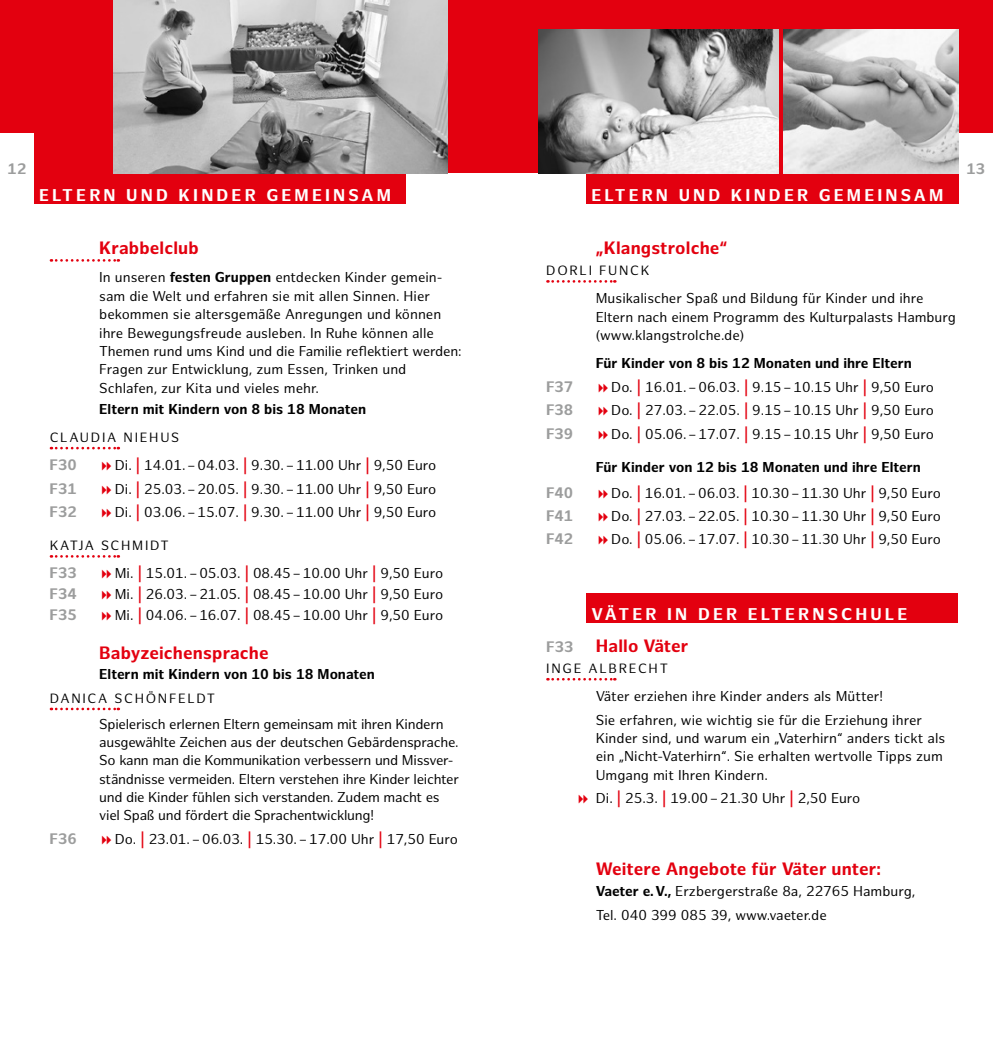
<style>
.page{position:relative;width:993px;height:1042px;background:#fff}
.page>*{position:absolute;margin:0;border:0;box-sizing:border-box;transform-origin:0 0}
.t1{font:700 17.5px "Hamburg Sans";letter-spacing:.01em;color:#e3000f}
.t2{font:700 16.62px "Hamburg Sans";letter-spacing:.19em;color:#fff}
.t3{font:700 14.88px "Hamburg Sans";color:#9c9d9d}
.t4{font:14px/18.4px "Hamburg Sans";color:#000}
.t5{font:14px/18.4px "Hamburg Sans";letter-spacing:-.02em;color:#000}
.t6{font:700 14px "Hamburg Sans";color:#000}
.t7{font:13.12px "Hamburg Sans";letter-spacing:.13em;color:#000}
.s1{font-weight:700}
.s2{font-weight:700;color:#e3000f}
</style>
<div class="page">
<div style="left:0;top:0;width:992px;height:203px;background:#e3000f"></div>
<div style="left:406px;top:174px;width:180px;height:32px;background:#fff"></div>
<img style="left:113px;top:0;width:334px;height:174px">
<img style="left:538px;top:30px;width:240px;height:144px">
<img style="left:783px;top:30px;width:175px;height:144px">
<div style="left:0;top:133px;width:34px;height:73px;background:#fff"></div>
<div style="left:958px;top:133px;width:34px;height:73px;background:#fff"></div>
<svg style="left:51px;top:259px;width:68px;height:3px"></svg>
<svg style="left:51px;top:447px;width:68px;height:2px"></svg>
<svg style="left:51px;top:555px;width:68px;height:3px"></svg>
<svg style="left:51px;top:707px;width:68px;height:3px"></svg>
<svg style="left:547px;top:280px;width:68px;height:3px"></svg>
<svg style="left:547px;top:678px;width:68px;height:2px"></svg>
<div style="left:586px;top:593px;width:371px;height:30px;background:#e3000f"></div>
<p class="t3" style="left:8px;top:160px;width:20px">12</p>
<p class="t3" style="left:966px;top:160px;width:20px">13</p>
<p class="t2" style="left:39px;top:185px;width:353px">ELTERN UND KINDER GEMEINSAM</p>
<p class="t2" style="left:591px;top:185px;width:353px">ELTERN UND KINDER GEMEINSAM</p>
<p class="t1" style="left:99px;top:238px;width:101px">Krabbelclub</p>
<p class="t4" style="left:99px;top:269px;width:364px">In unseren <span class="s1">festen Gruppen</span> entdecken Kinder gemein&shy;sam die Welt und erfahren sie mit allen Sinnen. Hier bekommen sie altersgemäße Anregungen und können ihre Bewegungsfreude ausleben. In Ruhe können alle Themen rund ums Kind und die Familie reflektiert werden:<br>Fragen zur Entwicklung, zum Essen, Trinken und Schlafen, zur Kita und vieles mehr.</p>
<p class="t6" style="left:99px;top:400px;width:268px">Eltern mit Kindern von 8 bis 18 Monaten</p>
<p class="t7" style="left:50px;top:430px;width:131px">CLAUDIA NIEHUS</p>
<p class="t3" style="left:50px;top:456px;width:29px">F30</p>
<p class="t4" style="left:115px;top:456px;width:323px">Di. <span class="s2">|</span> 14.01.–04.03. <span class="s2">|</span> 9.30.–11.00 Uhr <span class="s2">|</span> 9,50 Euro</p>
<p class="t3" style="left:50px;top:479px;width:29px">F31</p>
<p class="t4" style="left:115px;top:480px;width:323px">Di. <span class="s2">|</span> 25.03.–20.05. <span class="s2">|</span> 9.30.–11.00 Uhr <span class="s2">|</span> 9,50 Euro</p>
<p class="t3" style="left:50px;top:503px;width:29px">F32</p>
<p class="t4" style="left:115px;top:503px;width:323px">Di. <span class="s2">|</span> 03.06.–15.07. <span class="s2">|</span> 9.30.–11.00 Uhr <span class="s2">|</span> 9,50 Euro</p>
<p class="t7" style="left:50px;top:538px;width:120px">KATJA SCHMIDT</p>
<p class="t3" style="left:50px;top:564px;width:29px">F33</p>
<p class="t4" style="left:115px;top:565px;width:330px">Mi. <span class="s2">|</span> 15.01.–05.03. <span class="s2">|</span> 08.45–10.00 Uhr <span class="s2">|</span> 9,50 Euro</p>
<p class="t3" style="left:50px;top:585px;width:29px">F34</p>
<p class="t4" style="left:115px;top:586px;width:330px">Mi. <span class="s2">|</span> 26.03.–21.05. <span class="s2">|</span> 08.45–10.00 Uhr <span class="s2">|</span> 9,50 Euro</p>
<p class="t3" style="left:50px;top:606px;width:29px">F35</p>
<p class="t4" style="left:115px;top:606px;width:330px">Mi. <span class="s2">|</span> 04.06.–16.07. <span class="s2">|</span> 08.45–10.00 Uhr <span class="s2">|</span> 9,50 Euro</p>
<p class="t1" style="left:99px;top:642px;width:171px">Babyzeichensprache</p>
<p class="t6" style="left:99px;top:666px;width:277px">Eltern mit Kindern von 10 bis 18 Monaten</p>
<p class="t7" style="left:50px;top:690px;width:167px">DANICA SCHÖNFELDT</p>
<p class="t5" style="left:99px;top:715px;width:361px">Spielerisch erlernen Eltern gemeinsam mit ihren Kindern ausgewählte Zeichen aus der deutschen Gebärdensprache.<br>So kann man die Kommunikation verbessern und Missver&shy;ständnisse vermeiden. Eltern verstehen ihre Kinder leichter und die Kinder fühlen sich verstanden. Zudem macht es viel Spaß und fördert die Sprachentwicklung!</p>
<p class="t3" style="left:50px;top:830px;width:29px">F36</p>
<p class="t4" style="left:115px;top:830px;width:344px">Do. <span class="s2">|</span> 23.01.–06.03. <span class="s2">|</span> 15.30.–17.00 Uhr <span class="s2">|</span> 17,50 Euro</p>
<p class="t1" style="left:595px;top:238px;width:133px">„Klangstrolche“</p>
<p class="t7" style="left:546px;top:263px;width:105px">DORLI FUNCK</p>
<p class="t4" style="left:595px;top:290px;width:361px">Musikalischer Spaß und Bildung für Kinder und ihre<br>Eltern nach einem Programm des Kulturpalasts Hamburg (www.klangstrolche.de)</p>
<p class="t6" style="left:595px;top:355px;width:317px">Für Kinder von 8 bis 12 Monaten und ihre Eltern</p>
<p class="t3" style="left:546px;top:378px;width:29px">F37</p>
<p class="t4" style="left:611px;top:378px;width:324px">Do. <span class="s2">|</span> 16.01.–06.03. <span class="s2">|</span> 9.15–10.15 Uhr <span class="s2">|</span> 9,50 Euro</p>
<p class="t3" style="left:546px;top:401px;width:29px">F38</p>
<p class="t4" style="left:611px;top:402px;width:324px">Do. <span class="s2">|</span> 27.03.–22.05. <span class="s2">|</span> 9.15–10.15 Uhr <span class="s2">|</span> 9,50 Euro</p>
<p class="t3" style="left:546px;top:425px;width:29px">F39</p>
<p class="t4" style="left:611px;top:425px;width:324px">Do. <span class="s2">|</span> 05.06.–17.07. <span class="s2">|</span> 9.15–10.15 Uhr <span class="s2">|</span> 9,50 Euro</p>
<p class="t6" style="left:595px;top:459px;width:326px">Für Kinder von 12 bis 18 Monaten und ihre Eltern</p>
<p class="t3" style="left:546px;top:484px;width:29px">F40</p>
<p class="t4" style="left:611px;top:484px;width:331px">Do. <span class="s2">|</span> 16.01.–06.03. <span class="s2">|</span> 10.30–11.30 Uhr <span class="s2">|</span> 9,50 Euro</p>
<p class="t3" style="left:546px;top:507px;width:29px">F41</p>
<p class="t4" style="left:611px;top:507px;width:331px">Do. <span class="s2">|</span> 27.03.–22.05. <span class="s2">|</span> 10.30–11.30 Uhr <span class="s2">|</span> 9,50 Euro</p>
<p class="t3" style="left:546px;top:530px;width:29px">F42</p>
<p class="t4" style="left:611px;top:531px;width:331px">Do. <span class="s2">|</span> 05.06.–17.07. <span class="s2">|</span> 10.30–11.30 Uhr <span class="s2">|</span> 9,50 Euro</p>
<p class="t2" style="left:591px;top:605px;width:317px">VÄTER IN DER ELTERNSCHULE</p>
<p class="t3" style="left:546px;top:638px;width:29px">F33</p>
<p class="t1" style="left:595px;top:636px;width:94px">Hallo Väter</p>
<p class="t7" style="left:546px;top:661px;width:123px">INGE ALBRECHT</p>
<p class="t4" style="left:595px;top:685px;width:327px;line-height:23.3px">Väter erziehen ihre Kinder anders als Mütter!<br>Sie erfahren, wie wichtig sie für die Erziehung ihrer</p>
<p class="t4" style="left:595px;top:729px;width:351px">Kinder sind, und warum ein „Vaterhirn“ anders tickt als ein „Nicht-Vaterhirn“. Sie erhalten wertvolle Tipps zum<br>Umgang mit Ihren Kindern.</p>
<p class="t4" style="left:595px;top:789px;width:266px">Di. <span class="s2">|</span> 25.3. <span class="s2">|</span> 19.00–21.30 Uhr <span class="s2">|</span> 2,50 Euro</p>
<p class="t1" style="left:595px;top:859px;width:287px">Weitere Angebote für Väter unter:</p>
<p class="t4" style="left:595px;top:880px;width:321px;line-height:23.3px"><span class="s1">Vaeter e.V.,</span> Erzbergerstraße 8a, 22765 Hamburg,<br>Tel. 040 399 085 39, www.vaeter.de</p>
</div>
